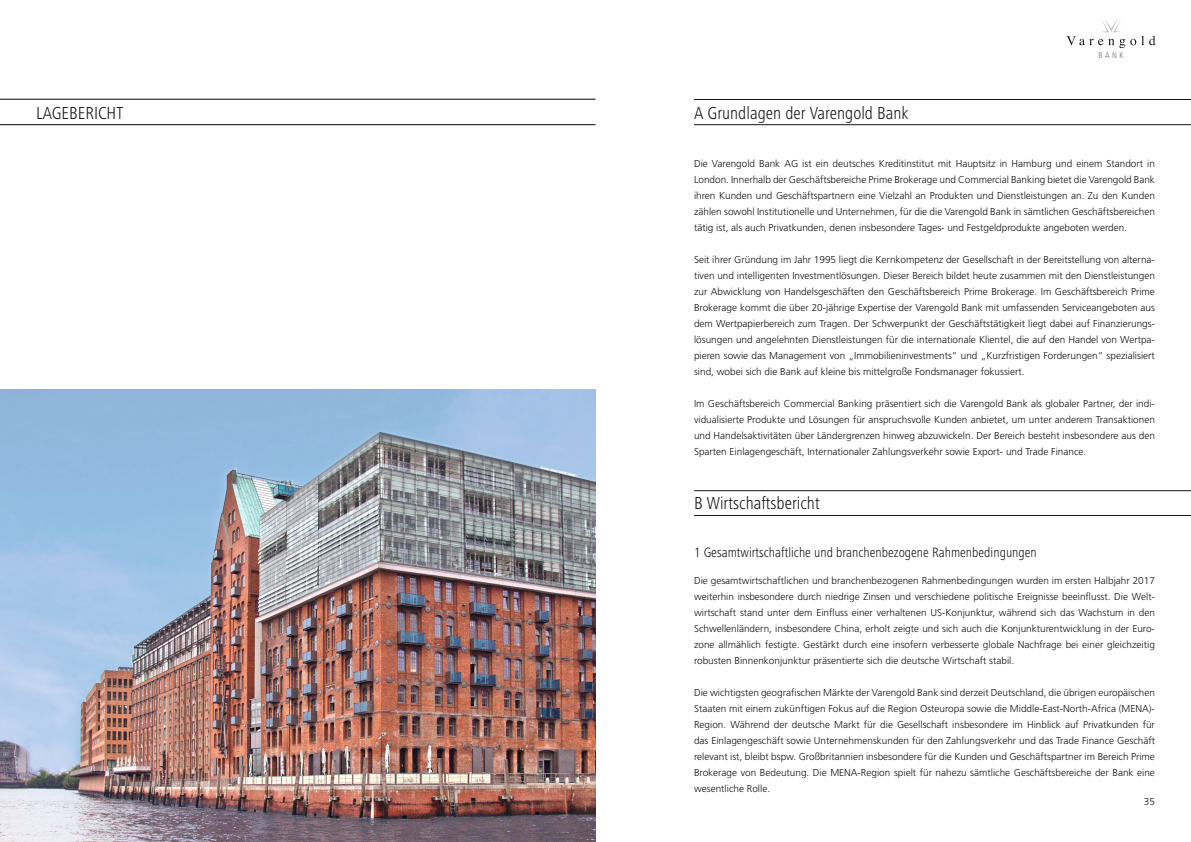
<style>
.page{position:relative;width:1191px;height:842px;background:#fff}
.page>*{position:absolute;margin:0;border:0;box-sizing:border-box;transform-origin:0 0}
.t1{font:300 condensed 18px "Frutiger Next LT";color:#131413}
.t2{font:300 condensed 14px "Frutiger Next LT";color:#131413}
.t3{font:300 10px/16px "Frutiger";color:#131413;text-align:justify}
.t4{font:300 condensed 8.1px "Frutiger";color:#686867}
</style>
<div class="page">
<svg style="left:1066px;top:19px;width:89px;height:29px"></svg>
<hr style="left:0;top:99px;width:595px;height:1px;background:#000">
<hr style="left:0;top:124px;width:595px;height:1px;background:#000">
<img style="left:0;top:389px;width:595px;height:453px">
<hr style="left:694px;top:124px;width:497px;height:1px;background:#131413">
<hr style="left:694px;top:99px;width:497px;height:1px;background:#131413">
<hr style="left:694px;top:515px;width:497px;height:1px;background:#131413">
<hr style="left:694px;top:490px;width:497px;height:1px;background:#131413">
<p class="t4" style="left:1098px;top:51px;width:27px">BANK</p>
<h1 class="t1" style="left:36px;top:103px;width:89px">LAGEBERICHT</h1>
<h1 class="t1" style="left:694px;top:103px;width:216px">A Grundlagen der Varengold Bank</h1>
<p class="t3" style="left:694px;top:155px;width:462px">Die Varengold Bank AG ist ein deutsches Kreditinstitut mit Hauptsitz in Hamburg und einem Standort in London. Innerhalb der Geschäftsbereiche Prime Brokerage und Commercial Banking bietet die Varengold Bank ihren Kunden und Geschäftspartnern eine Vielzahl an Produkten und Dienstleistungen an. Zu den Kunden zählen sowohl Institutionelle und Unternehmen, für die die Varengold Bank in sämtlichen Geschäftsbereichen tätig ist, als auch Privatkunden, denen insbesondere Tages- und Festgeldprodukte angeboten werden.</p>
<p class="t3" style="left:694px;top:251px;width:462px">Seit ihrer Gründung im Jahr 1995 liegt die Kernkompetenz der Gesellschaft in der Bereitstellung von alterna&shy;tiven und intelligenten Investmentlösungen. Dieser Bereich bildet heute zusammen mit den Dienstleistungen zur Abwicklung von Handelsgeschäften den Geschäftsbereich Prime Brokerage. Im Geschäftsbereich Prime Brokerage kommt die über 20-jährige Expertise der Varengold Bank mit umfassenden Serviceangeboten aus dem Wertpapierbereich zum Tragen. Der Schwerpunkt der Geschäftstätigkeit liegt dabei auf Finanzierungs&shy;lösungen und angelehnten Dienstleistungen für die internationale Klientel, die auf den Handel von Wertpa&shy;pieren sowie das Management von „Immobilieninvestments“ und „Kurzfristigen Forderungen“ spezialisiert sind, wobei sich die Bank auf kleine bis mittelgroße Fondsmanager fokussiert.</p>
<p class="t3" style="left:694px;top:395px;width:462px">Im Geschäftsbereich Commercial Banking präsentiert sich die Varengold Bank als globaler Partner, der indi&shy;vidualisierte Produkte und Lösungen für anspruchsvolle Kunden anbietet, um unter anderem Transaktionen und Handelsaktivitäten über Ländergrenzen hinweg abzuwickeln. Der Bereich besteht insbesondere aus den Sparten Einlagengeschäft, Internationaler Zahlungsverkehr sowie Export- und Trade Finance.</p>
<h1 class="t1" style="left:694px;top:493px;width:127px">B Wirtschaftsbericht</h1>
<h2 class="t2" style="left:694px;top:544px;width:344px">1 Gesamtwirtschaftliche und branchenbezogene Rahmenbedingungen</h2>
<p class="t3" style="left:694px;top:573px;width:462px">Die gesamtwirtschaftlichen und branchenbezogenen Rahmenbedingungen wurden im ersten Halbjahr 2017 weiterhin insbesondere durch niedrige Zinsen und verschiedene politische Ereignisse beeinflusst. Die Welt&shy;wirtschaft stand unter dem Einfluss einer verhaltenen US-Konjunktur, während sich das Wachstum in den Schwellenländern, insbesondere China, erholt zeigte und sich auch die Konjunkturentwicklung in der Euro&shy;zone allmählich festigte. Gestärkt durch eine insofern verbesserte globale Nachfrage bei einer gleichzeitig robusten Binnenkonjunktur präsentierte sich die deutsche Wirtschaft stabil.</p>
<p class="t3" style="left:694px;top:685px;width:462px">Die wichtigsten geografischen Märkte der Varengold Bank sind derzeit Deutschland, die übrigen europäischen Staaten mit einem zukünftigen Fokus auf die Region Osteuropa sowie die Middle-East-North-Africa (MENA)- Region. Während der deutsche Markt für die Gesellschaft insbesondere im Hinblick auf Privatkunden für das Einlagengeschäft sowie Unternehmenskunden für den Zahlungsverkehr und das Trade Finance Geschäft relevant ist, bleibt bspw. Großbritannien insbesondere für die Kunden und Geschäftspartner im Bereich Prime Brokerage von Bedeutung. Die MENA-Region spielt für nahezu sämtliche Geschäftsbereiche der Bank eine wesentliche Rolle.</p>
<p class="t3" style="left:1143px;top:793px;width:13px">35</p>
</div>
